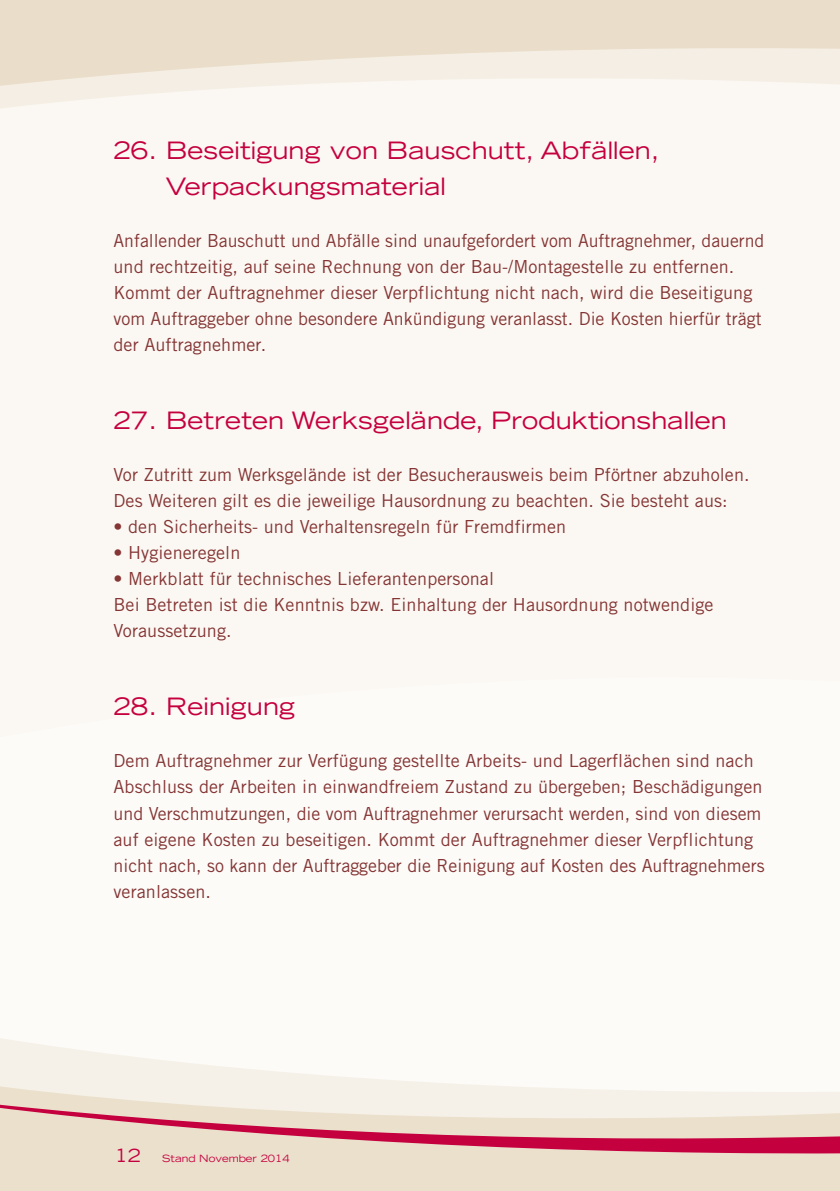
<style>
.page{position:relative;width:840px;height:1191px;background:#fff}
.page>*{position:absolute;margin:0;border:0;box-sizing:border-box;transform-origin:0 0}
.t1{font:expanded 24px/36px "Trade Gothic LH";letter-spacing:.005em;color:#c5003f}
.t2{font:18px/26px "Trade Gothic";letter-spacing:.005em;color:#843534}
.t3{font:expanded 10px "Trade Gothic LH";color:#c5003f}
.s1{font-size:18px}
</style>
<div class="page">
<div style="left:0;top:0;width:839px;height:1191px;background:#fbf8f3"></div>
<svg style="left:0;top:0;width:839px;height:108px;fill:#eaddc9"></svg>
<svg style="left:0;top:1039px;width:839px;height:152px;fill:#ebe0cc"></svg>
<h1 class="t1" style="left:166px;top:132px;width:495px;text-indent:-52px">26. Beseitigung von Bauschutt, Abfällen,<br>Verpackungsmaterial</h1>
<p class="t2" style="left:113px;top:228px;width:652px">Anfallender Bauschutt und Abfälle sind unaufgefordert vom Auftragnehmer, dauernd und rechtzeitig, auf seine Rechnung von der Bau-/Montagestelle zu entfernen.<br>Kommt der Auftragnehmer dieser Verpflichtung nicht nach, wird die Beseitigung vom Auftraggeber ohne besondere Ankündigung veranlasst. Die Kosten hierfür trägt der Auftragnehmer.</p>
<h1 class="t1" style="left:113px;top:402px;width:614px">27. Betreten Werksgelände, Produktionshallen</h1>
<p class="t2" style="left:113px;top:462px;width:637px">Vor Zutritt zum Werksgelände ist der Besucherausweis beim Pförtner abzuholen.<br>Des Weiteren gilt es die jeweilige Hausordnung zu beachten. Sie besteht aus:</p>
<p class="t2" style="left:113px;top:514px;width:454px">• den Sicherheits- und Verhaltensregeln für Fremdfirmen</p>
<p class="t2" style="left:113px;top:540px;width:128px">• Hygieneregeln</p>
<p class="t2" style="left:113px;top:566px;width:601px">• Merkblatt für technisches Lieferantenpersonal<br>Bei Betreten ist die Kenntnis bzw. Einhaltung der Hausordnung notwendige<br>Voraussetzung.</p>
<h1 class="t1" style="left:113px;top:688px;width:183px">28. Reinigung</h1>
<p class="t2" style="left:113px;top:748px;width:652px">Dem Auftragnehmer zur Verfügung gestellte Arbeits- und Lagerflächen sind nach Abschluss der Arbeiten in einwandfreiem Zustand zu übergeben; Beschädigungen und Verschmutzungen, die vom Auftragnehmer verursacht werden, sind von diesem auf eigene Kosten zu beseitigen. Kommt der Auftragnehmer dieser Verpflichtung nicht nach, so kann der Auftraggeber die Reinigung auf Kosten des Auftragnehmers veranlassen.</p>
<p class="t3" style="left:115px;top:1151px;width:176px"><span class="s1">12</span> Stand November 2014</p>
</div>
